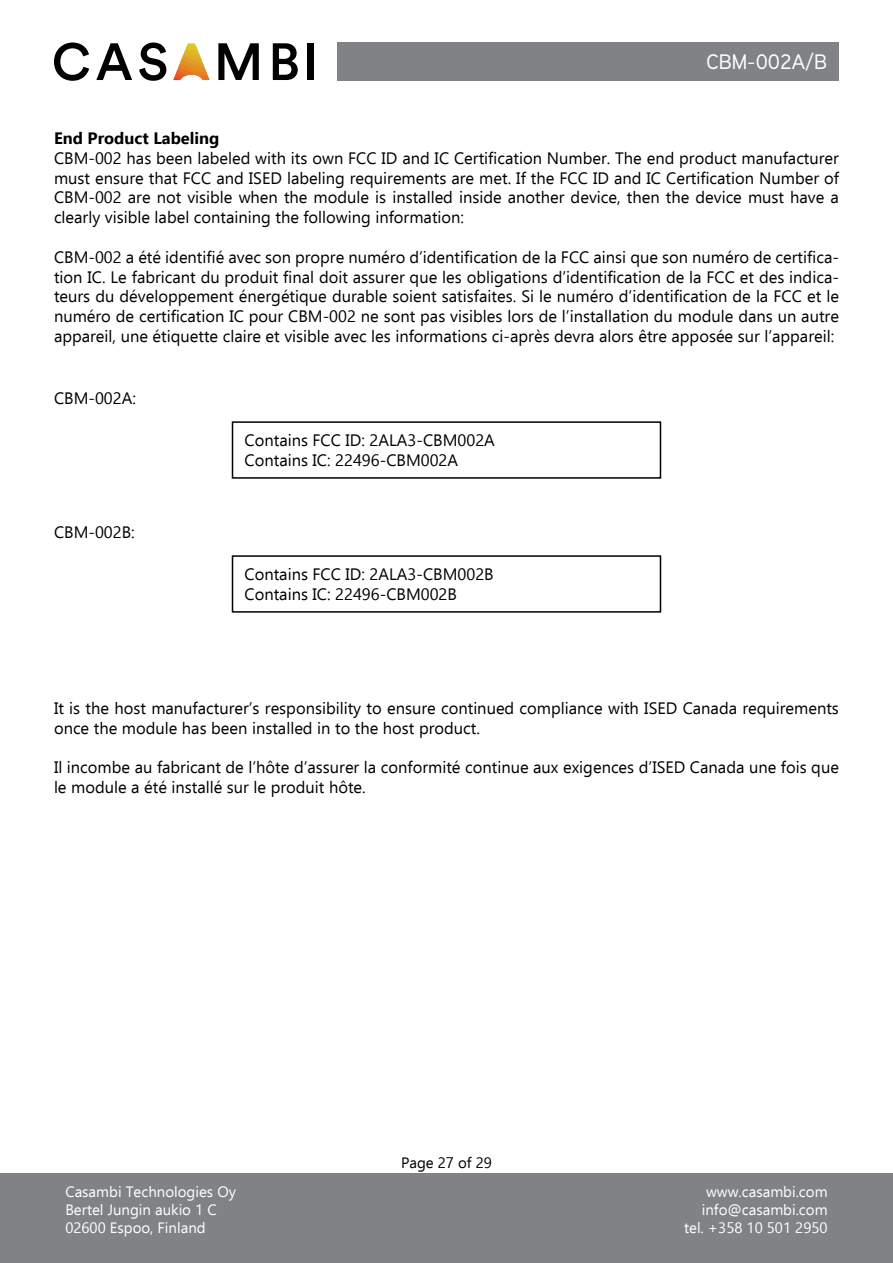
<style>
.page{position:relative;width:893px;height:1263px;background:#fff}
.page>*{position:absolute;margin:0;border:0;box-sizing:border-box;transform-origin:0 0}
.t1{font:500 21px "Aaux Next";color:#fff}
.t2{font:16.5px/19.8px "Ebrima";color:#000}
.t3{font:700 16.5px "Ebrima";color:#000}
.t4{font:15px/18px "Ebrima";color:#fff;text-align:right}
.t5{font:15px "Ebrima";color:#000}
</style>
<div class="page">
<div style="left:0;top:1174px;width:893px;height:89px;background:#808285"></div>
<svg style="left:174px;top:43px;width:35px;height:37px"></svg>
<svg style="left:54px;top:43px;width:35px;height:38px"></svg>
<svg style="left:96px;top:43px;width:36px;height:37px"></svg>
<svg style="left:139px;top:43px;width:27px;height:38px"></svg>
<svg style="left:218px;top:43px;width:41px;height:37px"></svg>
<svg style="left:273px;top:43px;width:25px;height:37px"></svg>
<div style="left:308px;top:43px;width:6px;height:37px;background:#000"></div>
<div style="left:337px;top:43px;width:502px;height:38px;background:#808285"></div>
<div style="left:232px;top:421px;width:429px;height:58px;border:2px solid #000"></div>
<div style="left:232px;top:555px;width:429px;height:58px;border:2px solid #000"></div>
<p class="t1" style="left:706px;top:47px;width:122px">CBM-002A/B</p>
<p class="t3" style="left:54px;top:125px;width:167px">End Product Labeling</p>
<p class="t2" style="left:54px;top:148px;width:786px;text-align:justify">CBM-002 has been labeled with its own FCC ID and IC Certification Number. The end product manufacturer must ensure that FCC and ISED labeling requirements are met. If the FCC ID and IC Certification Number of CBM-002 are not visible when the module is installed inside another device, then the device must have a clearly visible label containing the following information:</p>
<p class="t2" style="left:54px;top:247px;width:786px;text-align:justify">CBM-002 a été identifié avec son propre numéro d’identification de la FCC ainsi que son numéro de certifica&shy;tion IC. Le fabricant du produit final doit assurer que les obligations d’identification de la FCC et des indica&shy;teurs du développement énergétique durable soient satisfaites. Si le numéro d’identification de la FCC et le numéro de certification IC pour CBM-002 ne sont pas visibles lors de l’installation du module dans un autre appareil, une étiquette claire et visible avec les informations ci-après devra alors être apposée sur l’appareil:</p>
<p class="t2" style="left:54px;top:387px;width:83px">CBM-002A:</p>
<p class="t2" style="left:54px;top:521px;width:82px">CBM-002B:</p>
<p class="t2" style="left:244px;top:430px;width:252px">Contains FCC ID: 2ALA3-CBM002A<br>Contains IC: 22496-CBM002A</p>
<p class="t2" style="left:244px;top:564px;width:251px">Contains FCC ID: 2ALA3-CBM002B<br>Contains IC: 22496-CBM002B</p>
<p class="t2" style="left:54px;top:698px;width:786px">It is the host manufacturer’s responsibility to ensure continued compliance with ISED Canada requirements once the module has been installed in to the host product.</p>
<p class="t2" style="left:54px;top:757px;width:786px">Il incombe au fabricant de l’hôte d’assurer la conformité continue aux exigences d’ISED Canada une fois que le module a été installé sur le produit hôte.</p>
<p class="t4" style="left:65px;top:1182px;width:172px;text-align:left">Casambi Technologies Oy<br>Bertel Jungin aukio 1 C<br>02600 Espoo, Finland</p>
<p class="t5" style="left:401px;top:1151px;width:92px">Page 27 of 29</p>
<p class="t4" style="left:684px;top:1182px;width:145px">www.casambi.com info@casambi.com tel. +358 10 501 2950</p>
</div>
